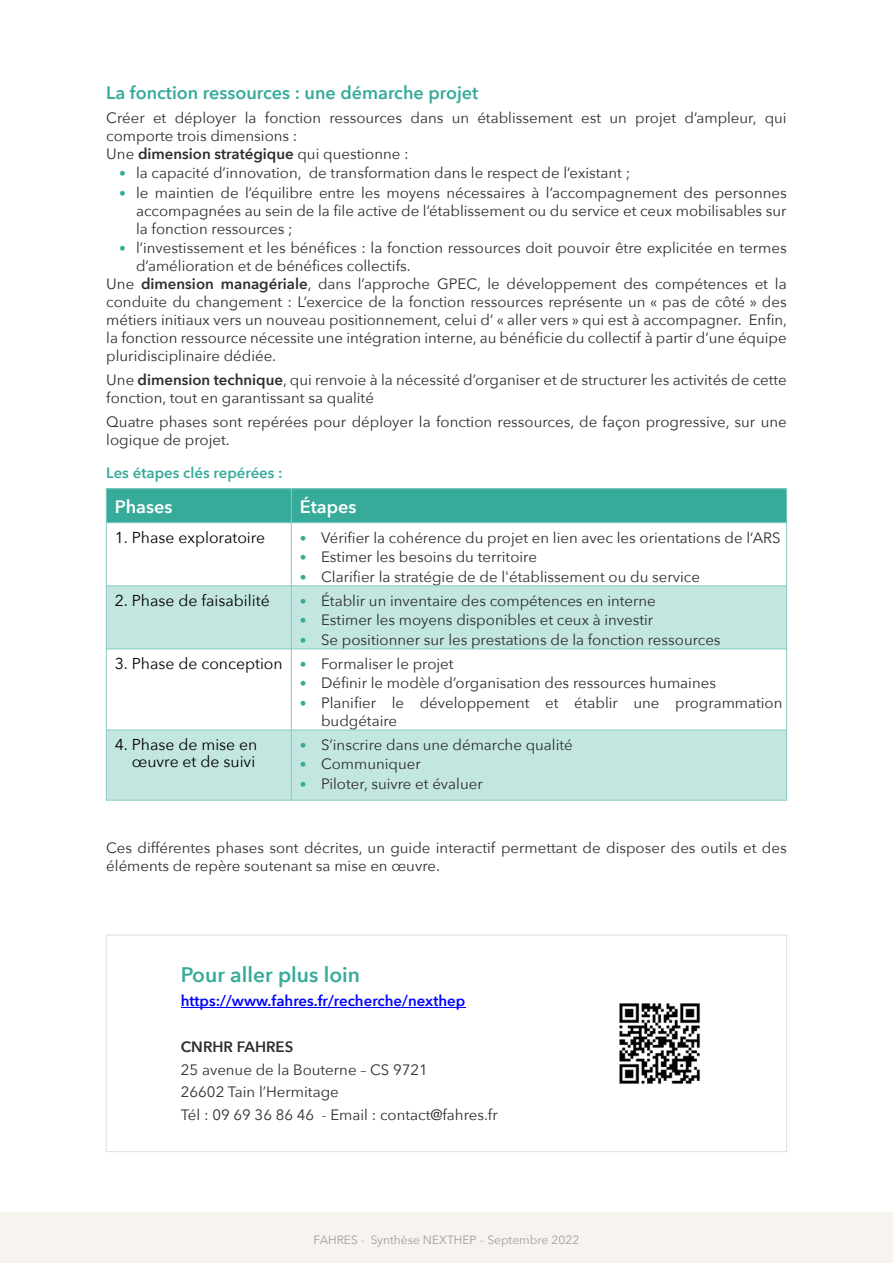
<style>
.page{position:relative;width:893px;height:1263px;background:#fff}
.page>*{position:absolute;margin:0;border:0;box-sizing:border-box;transform-origin:0 0}
.t1{font:600 21px "Avenir Next";color:#37ab9a}
.t2{font:600 18px "Avenir Next";color:#37ab9a}
.t3{font:600 18px "Avenir Next";color:#fff}
.t4{font:15.75px/17px "Avenir Next";color:#000;text-align:right}
.t5{font:15px/18px "Avenir Next";color:#2d2c2e}
.t6{font:600 15px "Avenir Next";color:#00f}
.t7{font:600 15px "Avenir Next";color:#37ab9a}
.t8{font:600 15px "Avenir Next";color:#2d2c2e}
.t9{font:12px "Avenir Next";color:#9f9c9b}
.s1{font-weight:600}
.s2{font-size:13.5px;color:#37ab9a}
.s3{font-size:15px;color:#2d2c2e}
</style>
<div class="page">
<div style="left:0;top:1212px;width:893px;height:51px;background:#f7f4f0"></div>
<hr style="left:181px;top:1007px;width:284px;height:1px;background:#00f">
<div style="left:106px;top:489px;width:681px;height:34px;background:#37ab9a"></div>
<svg style="left:107px;top:586px;width:679px;height:214px;fill:#c3e6e1"></svg>
<hr style="left:106px;top:488px;width:1px;height:312px;background:#87cdc2">
<hr style="left:786px;top:488px;width:1px;height:312px;background:#87cdc2">
<hr style="left:291px;top:489px;width:1px;height:311px;background:#87cdc2">
<hr style="left:106px;top:488px;width:681px;height:1px;background:#87cdc2">
<hr style="left:106px;top:522px;width:681px;height:1px;background:#87cdc2">
<hr style="left:106px;top:585px;width:681px;height:1px;background:#87cdc2">
<hr style="left:106px;top:648px;width:681px;height:1px;background:#87cdc2">
<hr style="left:106px;top:730px;width:681px;height:1px;background:#87cdc2">
<hr style="left:106px;top:800px;width:681px;height:1px;background:#87cdc2">
<img style="left:619px;top:1003px;width:81px;height:81px">
<p class="t2" style="left:106px;top:81px;width:373px">La fonction ressources : une démarche projet</p>
<p class="t5" style="left:106px;top:109px;width:682px">Créer et déployer la fonction ressources dans un établissement est un projet d’ampleur, qui comporte trois dimensions :<br>Une <span class="s1">dimension stratégique</span> qui questionne :</p>
<p class="t5" style="left:119px;top:164px;width:513px"><span class="s2">•</span> la capacité d’innovation, de transformation dans le respect de l’existant ;</p>
<p class="t5" style="left:136px;top:184px;width:652px;text-align:justify;text-indent:-17px"><span class="s2">•</span> le maintien de l’équilibre entre les moyens nécessaires à l’accompagnement des personnes accompagnées au sein de la file active de l’établissement ou du service et ceux mobilisables sur la fonction ressources ;</p>
<p class="t5" style="left:119px;top:239px;width:669px"><span class="s2">•</span> l’investissement et les bénéfices : la fonction ressources doit pouvoir être explicitée en termes</p>
<p class="t5" style="left:136px;top:257px;width:276px">d’amélioration et de bénéfices collectifs.</p>
<p class="t5" style="left:106px;top:275px;width:682px">Une <span class="s1">dimension managériale</span>, dans l’approche GPEC, le développement des compétences et la</p>
<p class="t5" style="left:106px;top:293px;width:682px">conduite du changement : L’exercice de la fonction ressources représente un « pas de côté » des</p>
<p class="t5" style="left:106px;top:311px;width:682px">métiers initiaux vers un nouveau positionnement, celui d’ « aller vers » qui est à accompagner. Enfin,</p>
<p class="t5" style="left:106px;top:329px;width:682px">la fonction ressource nécessite une intégration interne, au bénéficie du collectif à partir d’une équipe</p>
<p class="t5" style="left:106px;top:347px;width:171px">pluridisciplinaire dédiée.</p>
<p class="t5" style="left:106px;top:371px;width:682px">Une <span class="s1">dimension technique</span>, qui renvoie à la nécessité d’organiser et de structurer les activités de cette fonction, tout en garantissant sa qualité</p>
<p class="t5" style="left:106px;top:413px;width:682px">Quatre phases sont repérées pour déployer la fonction ressources, de façon progressive, sur une logique de projet.</p>
<p class="t7" style="left:106px;top:463px;width:178px">Les étapes clés repérées :</p>
<p class="t3" style="left:115px;top:494px;width:59px">Phases</p>
<p class="t3" style="left:300px;top:494px;width:58px">Étapes</p>
<p class="t4" style="left:115px;top:530px;width:152px">1. Phase exploratoire</p>
<p class="t5" style="left:300px;top:529px;width:482px"><span class="s2">•</span> Vérifier la cohérence du projet en lien avec les orientations de l’ARS</p>
<p class="t5" style="left:300px;top:548px;width:239px"><span class="s2">•</span> Estimer les besoins du territoire</p>
<p class="t5" style="left:300px;top:568px;width:402px"><span class="s2">•</span> Clarifier la stratégie de de l'établissement ou du service</p>
<p class="t4" style="left:115px;top:593px;width:156px">2. Phase de faisabilité</p>
<p class="t5" style="left:300px;top:592px;width:358px"><span class="s2">•</span> Établir un inventaire des compétences en interne</p>
<p class="t5" style="left:300px;top:611px;width:355px"><span class="s2">•</span> Estimer les moyens disponibles et ceux à investir</p>
<p class="t5" style="left:300px;top:631px;width:422px"><span class="s2">•</span> Se positionner sur les prestations de la fonction ressources</p>
<p class="t4" style="left:115px;top:656px;width:340px">3. Phase de conception <span class="s2">•</span> <span class="s3">Formaliser le projet</span></p>
<p class="t5" style="left:300px;top:674px;width:418px"><span class="s2">•</span> Définir le modèle d’organisation des ressources humaines</p>
<p class="t5" style="left:321px;top:694px;width:463px;text-indent:-21px"><span class="s2">•</span> Planifier le développement et établir une programmation budgétaire</p>
<p class="t4" style="left:115px;top:737px;width:144px">4. Phase de mise en œuvre et de suivi</p>
<p class="t5" style="left:300px;top:736px;width:274px"><span class="s2">•</span> S’inscrire dans une démarche qualité</p>
<p class="t5" style="left:300px;top:756px;width:122px"><span class="s2">•</span> Communiquer</p>
<p class="t5" style="left:300px;top:775px;width:184px"><span class="s2">•</span> Piloter, suivre et évaluer</p>
<p class="t5" style="left:106px;top:839px;width:682px">Ces différentes phases sont décrites, un guide interactif permettant de disposer des outils et des éléments de repère soutenant sa mise en œuvre.</p>
<h1 class="t1" style="left:181px;top:961px;width:181px">Pour aller plus loin</h1>
<p class="t6" style="left:181px;top:991px;width:286px">https://www.fahres.fr/recherche/nexthep</p>
<p class="t8" style="left:181px;top:1037px;width:114px">CNRHR FAHRES</p>
<p class="t5" style="left:181px;top:1059px;width:318px;line-height:22.5px">25 avenue de la Bouterne – CS 9721<br>26602 Tain l’Hermitage<br>Tél : 09 69 36 86 46 - Email : contact@fahres.fr</p>
<p class="t9" style="left:314px;top:1232px;width:267px">FAHRES - Synthèse NEXTHEP – Septembre 2022</p>
</div>
